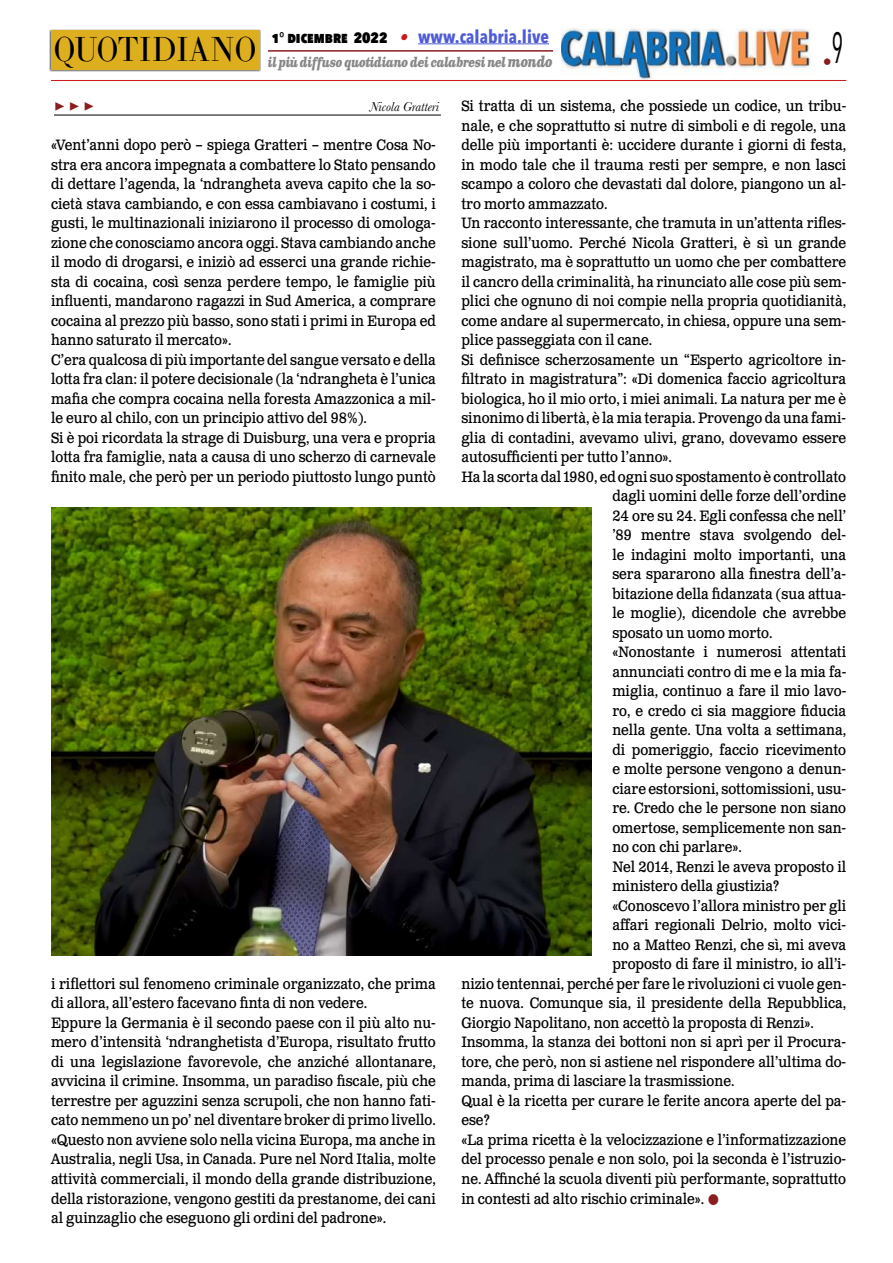
<style>
.page{position:relative;width:893px;height:1263px;background:#fff}
.page>*{position:absolute;margin:0;border:0;box-sizing:border-box;transform-origin:0 0}
.t1{font:34.2px "LTC Bodoni 175 Pro";color:#000;scale:.88 1}
.t2{font:700 18px "Avenir Next Condensed";color:#4f5cd6}
.t3{font:700 18px "Minion Pro";color:#8b1c1f}
.t4{font:18px "Avenir Next Condensed";color:#8b1c1f}
.t5{font:15px/19.5px "Clarendon Text Pro";color:#000;scale:.9 1}
.t6{font:italic 700 13.5px "Clarendon Text Pro";letter-spacing:-.05em;color:#878787;scale:.79 1}
.t7{font:italic 13.5px "Baskerville";color:#000}
.s1{font-weight:800;font-size:15px;color:#000}
.s2{font-family:"Clarendon Text Pro";font-style:italic;font-size:16.5px;color:#ca181a}
.s3{font-size:15px}
</style>
<div class="page">
<img style="left:561px;top:28px;width:251px;height:52px">
<hr style="left:51px;top:80px;width:795px;height:1px;background:#cd1719">
<div style="left:49px;top:29px;width:212px;height:43px;background:#000;opacity:.75"></div>
<div style="left:51px;top:31px;width:208px;height:39px;background:#ddae1e"></div>
<hr style="left:418px;top:43px;width:131px;height:1px;background:#4f5cd6">
<hr style="left:268px;top:50px;width:285px;height:2px;background:#8b1c1f">
<img style="left:51px;top:507px;width:540px;height:449px">
<hr style="left:54px;top:115px;width:387px;height:1px;background:#000">
<h1 class="t1" style="left:54px;top:27px;width:232px">QUOTIDIANO</h1>
<p class="t2" style="left:272px;top:25px;width:279px"><span class="s1">1° DICEMBRE 2022</span> <span class="s2">•</span> www.calabria.live</p>
<p class="t6" style="left:268px;top:53px;width:362px">il più diffuso quotidiano dei calabresi nel <span class="s3">mondo</span></p>
<p class="t4" style="left:823px;top:46px;width:22px">•<sup>9</sup></p>
<p class="t3" style="left:54px;top:92px;width:42px">▶ ▶ ▶</p>
<p class="t7" style="left:370px;top:97px;width:71px">Nicola Gratteri</p>
<p class="t5" style="left:51px;top:136px;width:429px">«Vent’anni dopo però – spiega Gratteri – mentre Cosa No&shy;stra era ancora impegnata a combattere lo Stato pensando di dettare l’agenda, la ‘ndrangheta aveva capito che la so&shy;cietà stava cambiando, e con essa cambiavano i costumi, i gusti, le multinazionali iniziarono il processo di omologa&shy;zione che conosciamo ancora oggi. Stava cambiando anche il modo di drogarsi, e iniziò ad esserci una grande richie&shy;sta di cocaina, così senza perdere tempo, le famiglie più influenti, mandarono ragazzi in Sud America, a comprare cocaina al prezzo più basso, sono stati i primi in Europa ed hanno saturato il mercato».<br>C’era qualcosa di più importante del sangue versato e della lotta fra clan: il potere decisionale (la ‘ndrangheta è l’unica mafia che compra cocaina nella foresta Amazzonica a mil&shy;le euro al chilo, con un principio attivo del 98%).<br>Si è poi ricordata la strage di Duisburg, una vera e propria lotta fra famiglie, nata a causa di uno scherzo di carnevale finito male, che però per un periodo piuttosto lungo puntò</p>
<p class="t5" style="left:51px;top:975px;width:429px">i riflettori sul fenomeno criminale organizzato, che prima di allora, all’estero facevano finta di non vedere.<br>Eppure la Germania è il secondo paese con il più alto nu&shy;mero d’intensità ‘ndranghetista d’Europa, risultato frutto di una legislazione favorevole, che anziché allontanare, avvicina il crimine. Insomma, un paradiso fiscale, più che terrestre per aguzzini senza scrupoli, che non hanno fati&shy;cato nemmeno un po’ nel diventare broker di primo livello. «Questo non avviene solo nella vicina Europa, ma anche in Australia, negli Usa, in Canada. Pure nel Nord Italia, molte attività commerciali, il mondo della grande distribuzione, della ristorazione, vengono gestiti da prestanome, dei cani al guinzaglio che eseguono gli ordini del padrone».</p>
<p class="t5" style="left:461px;top:97px;width:429px">Si tratta di un sistema, che possiede un codice, un tribu-</p>
<p class="t5" style="left:461px;top:117px;width:429px">nale, e che soprattutto si nutre di simboli e di regole, una</p>
<p class="t5" style="left:461px;top:136px;width:429px">delle più importanti è: uccidere durante i giorni di festa,</p>
<p class="t5" style="left:461px;top:156px;width:429px">in modo tale che il trauma resti per sempre, e non lasci</p>
<p class="t5" style="left:461px;top:175px;width:429px">scampo a coloro che devastati dal dolore, piangono un al-</p>
<p class="t5" style="left:461px;top:195px;width:164px">tro morto ammazzato.</p>
<p class="t5" style="left:461px;top:214px;width:429px">Un racconto interessante, che tramuta in un’attenta rifles-</p>
<p class="t5" style="left:461px;top:234px;width:429px">sione sull’uomo. Perché Nicola Gratteri, è sì un grande</p>
<p class="t5" style="left:461px;top:253px;width:429px">magistrato, ma è soprattutto un uomo che per combattere</p>
<p class="t5" style="left:461px;top:273px;width:429px">il cancro della criminalità, ha rinunciato alle cose più sem-</p>
<p class="t5" style="left:461px;top:292px;width:429px">plici che ognuno di noi compie nella propria quotidianità,</p>
<p class="t5" style="left:461px;top:312px;width:429px">come andare al supermercato, in chiesa, oppure una sem-</p>
<p class="t5" style="left:461px;top:331px;width:214px">plice passeggiata con il cane.</p>
<p class="t5" style="left:461px;top:351px;width:429px">Si definisce scherzosamente un “Esperto agricoltore in-</p>
<p class="t5" style="left:461px;top:370px;width:429px">filtrato in magistratura”: «Di domenica faccio agricoltura</p>
<p class="t5" style="left:461px;top:390px;width:429px">biologica, ho il mio orto, i miei animali. La natura per me è</p>
<p class="t5" style="left:461px;top:409px;width:429px">sinonimo di libertà, è la mia terapia. Provengo da una fami-</p>
<p class="t5" style="left:461px;top:429px;width:429px">glia di contadini, avevamo ulivi, grano, dovevamo essere</p>
<p class="t5" style="left:461px;top:448px;width:235px">autosufficienti per tutto l’anno».</p>
<p class="t5" style="left:461px;top:468px;width:429px">Ha la scorta dal 1980, ed ogni suo spostamento è controllato</p>
<p class="t5" style="left:612px;top:487px;width:261px">dagli uomini delle forze dell’ordine</p>
<p class="t5" style="left:612px;top:507px;width:261px">24 ore su 24. Egli confessa che nell’</p>
<p class="t5" style="left:612px;top:526px;width:261px">’89 mentre stava svolgendo del-</p>
<p class="t5" style="left:612px;top:546px;width:261px">le indagini molto importanti, una</p>
<p class="t5" style="left:612px;top:565px;width:261px">sera spararono alla finestra dell’a-</p>
<p class="t5" style="left:612px;top:585px;width:261px">bitazione della fidanzata (sua attua-</p>
<p class="t5" style="left:612px;top:604px;width:261px">le moglie), dicendole che avrebbe</p>
<p class="t5" style="left:612px;top:624px;width:180px">sposato un uomo morto.</p>
<p class="t5" style="left:612px;top:643px;width:261px">«Nonostante i numerosi attentati</p>
<p class="t5" style="left:612px;top:663px;width:261px">annunciati contro di me e la mia fa-</p>
<p class="t5" style="left:612px;top:682px;width:261px">miglia, continuo a fare il mio lavo-</p>
<p class="t5" style="left:612px;top:702px;width:261px">ro, e credo ci sia maggiore fiducia</p>
<p class="t5" style="left:612px;top:721px;width:261px">nella gente. Una volta a settimana,</p>
<p class="t5" style="left:612px;top:741px;width:261px">di pomeriggio, faccio ricevimento</p>
<p class="t5" style="left:612px;top:760px;width:261px">e molte persone vengono a denun-</p>
<p class="t5" style="left:612px;top:780px;width:261px">ciare estorsioni, sottomissioni, usu-</p>
<p class="t5" style="left:612px;top:799px;width:261px">re. Credo che le persone non siano</p>
<p class="t5" style="left:612px;top:819px;width:261px">omertose, semplicemente non san-</p>
<p class="t5" style="left:612px;top:838px;width:145px">no con chi parlare».</p>
<p class="t5" style="left:612px;top:858px;width:261px">Nel 2014, Renzi le aveva proposto il</p>
<p class="t5" style="left:612px;top:877px;width:187px">ministero della giustizia?</p>
<p class="t5" style="left:612px;top:897px;width:261px">«Conoscevo l’allora ministro per gli</p>
<p class="t5" style="left:612px;top:916px;width:261px">affari regionali Delrio, molto vici-</p>
<p class="t5" style="left:612px;top:936px;width:261px">no a Matteo Renzi, che sì, mi aveva</p>
<p class="t5" style="left:612px;top:955px;width:261px">proposto di fare il ministro, io all’i-</p>
<p class="t5" style="left:461px;top:975px;width:429px">nizio tentennai, perché per fare le rivoluzioni ci vuole gen-</p>
<p class="t5" style="left:461px;top:994px;width:429px">te nuova. Comunque sia, il presidente della Repubblica,</p>
<p class="t5" style="left:461px;top:1014px;width:393px">Giorgio Napolitano, non accettò la proposta di Renzi».</p>
<p class="t5" style="left:461px;top:1033px;width:429px">Insomma, la stanza dei bottoni non si aprì per il Procura-</p>
<p class="t5" style="left:461px;top:1053px;width:429px">tore, che però, non si astiene nel rispondere all’ultima do-</p>
<p class="t5" style="left:461px;top:1072px;width:305px">manda, prima di lasciare la trasmissione.</p>
<p class="t5" style="left:461px;top:1092px;width:429px">Qual è la ricetta per curare le ferite ancora aperte del pa-</p>
<p class="t5" style="left:461px;top:1111px;width:33px">ese?</p>
<p class="t5" style="left:461px;top:1131px;width:429px">«La prima ricetta è la velocizzazione e l’informatizzazione</p>
<p class="t5" style="left:461px;top:1150px;width:429px">del processo penale e non solo, poi la seconda è l’istruzio-</p>
<p class="t5" style="left:461px;top:1170px;width:429px">ne. Affinché la scuola diventi più performante, soprattutto</p>
<p class="t5" style="left:461px;top:1189px;width:271px">in contesti ad alto rischio criminale».</p>
</div>
